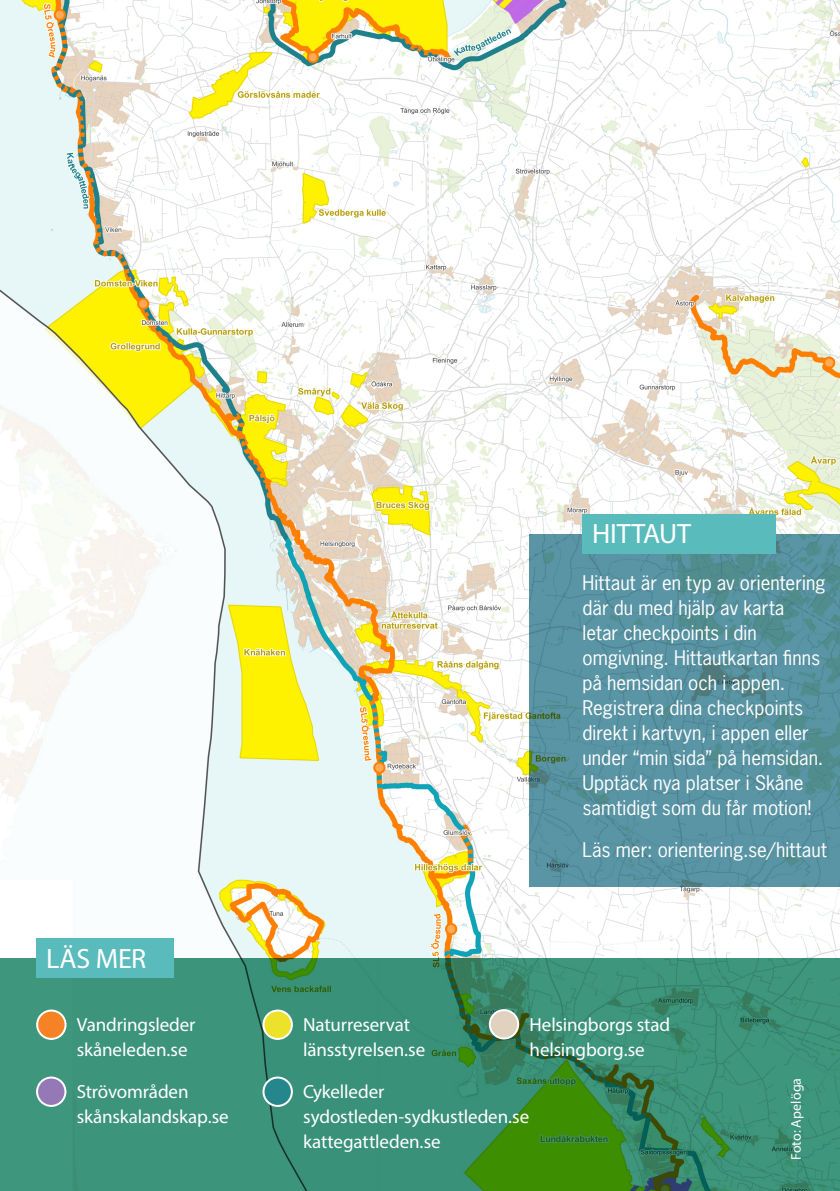
<style>
.page{position:relative;width:840px;height:1191px;background:#fff}
.page>*{position:absolute;margin:0;border:0;box-sizing:border-box;transform-origin:0 0}
.FAKTARUTA_RUBRIK{font:28px "Myriad Pro";letter-spacing:-.01em;color:#fff}
.FAKTARUTA_TEXT{font:19px/25px "News Gothic Std";letter-spacing:.005em;color:#fff}
.FAKTARUTA_TEXT-2{font:19px/25px "Myriad Pro";letter-spacing:-.005em;color:#fff}
.QR{font:14px "Myriad Pro";letter-spacing:.005em;color:#fff}
</style>
<div class="page">
<img style="left:0;top:0;width:839px;height:958px">
<svg style="left:0;top:958px;width:839px;height:233px;background:#3a8f6d"></svg>
<div style="left:36px;top:938px;width:137px;height:39px;background:#59bbbb"></div>
<div style="left:37px;top:1010px;width:28px;height:29px;background:#f58325;border-radius:50%"></div>
<div style="left:36px;top:1009px;width:30px;height:31px;border:2px solid #fff;border-radius:50%"></div>
<div style="left:37px;top:1077px;width:28px;height:28px;background:#9579b6;border-radius:50%"></div>
<div style="left:36px;top:1076px;width:30px;height:30px;border:2px solid #fff;border-radius:50%"></div>
<div style="left:263px;top:1010px;width:29px;height:29px;background:#ede22a;border-radius:50%"></div>
<div style="left:262px;top:1009px;width:31px;height:31px;border:2px solid #fff;border-radius:50%"></div>
<div style="left:263px;top:1077px;width:29px;height:28px;background:#25868c;border-radius:50%"></div>
<div style="left:262px;top:1076px;width:31px;height:30px;border:2px solid #fff;border-radius:50%"></div>
<div style="left:489px;top:1010px;width:29px;height:28px;background:#e1d2bf;border-radius:50%"></div>
<div style="left:488px;top:1009px;width:31px;height:30px;border:2px solid #fff;border-radius:50%"></div>
<svg style="left:529px;top:534px;width:310px;height:353px;background:#56919f"></svg>
<div style="left:582px;top:514px;width:193px;height:40px;background:#59bbbb"></div>
<h2 class="FAKTARUTA_RUBRIK" style="left:46px;top:941px;width:102px">LÄS MER</h2>
<p class="FAKTARUTA_TEXT-2" style="left:77px;top:1012px;width:120px">Vandringsleder skåneleden.se</p>
<p class="FAKTARUTA_TEXT-2" style="left:77px;top:1079px;width:153px">Strövområden skånskalandskap.se</p>
<h2 class="FAKTARUTA_RUBRIK" style="left:592px;top:516px;width:100px">HITTAUT</h2>
<p class="FAKTARUTA_TEXT" style="left:582px;top:570px;width:245px">Hittaut är en typ av orientering där du med hjälp av karta<br>letar checkpoints i din omgivning. Hittautkartan finns på hemsidan och i appen.<br>Registrera dina checkpoints direkt i kartvyn, i appen eller under “min sida” på hemsidan.<br>Upptäck nya platser i Skåne samtidigt som du får motion!</p>
<p class="FAKTARUTA_TEXT" style="left:582px;top:837px;width:246px">Läs mer: orientering.se/hittaut</p>
<p class="FAKTARUTA_TEXT-2" style="left:529px;top:1012px;width:142px">Helsingborgs stad helsingborg.se</p>
<p class="FAKTARUTA_TEXT-2" style="left:303px;top:1012px;width:123px">Naturreservat länsstyrelsen.se</p>
<p class="FAKTARUTA_TEXT-2" style="left:303px;top:1079px;width:227px">Cykelleder sydostleden-sydkustleden.se kattegattleden.se</p>
<p class="QR" style="left:787px;top:1160px;width:84px;rotate:-90deg">Foto: Apelöga</p>
</div>
